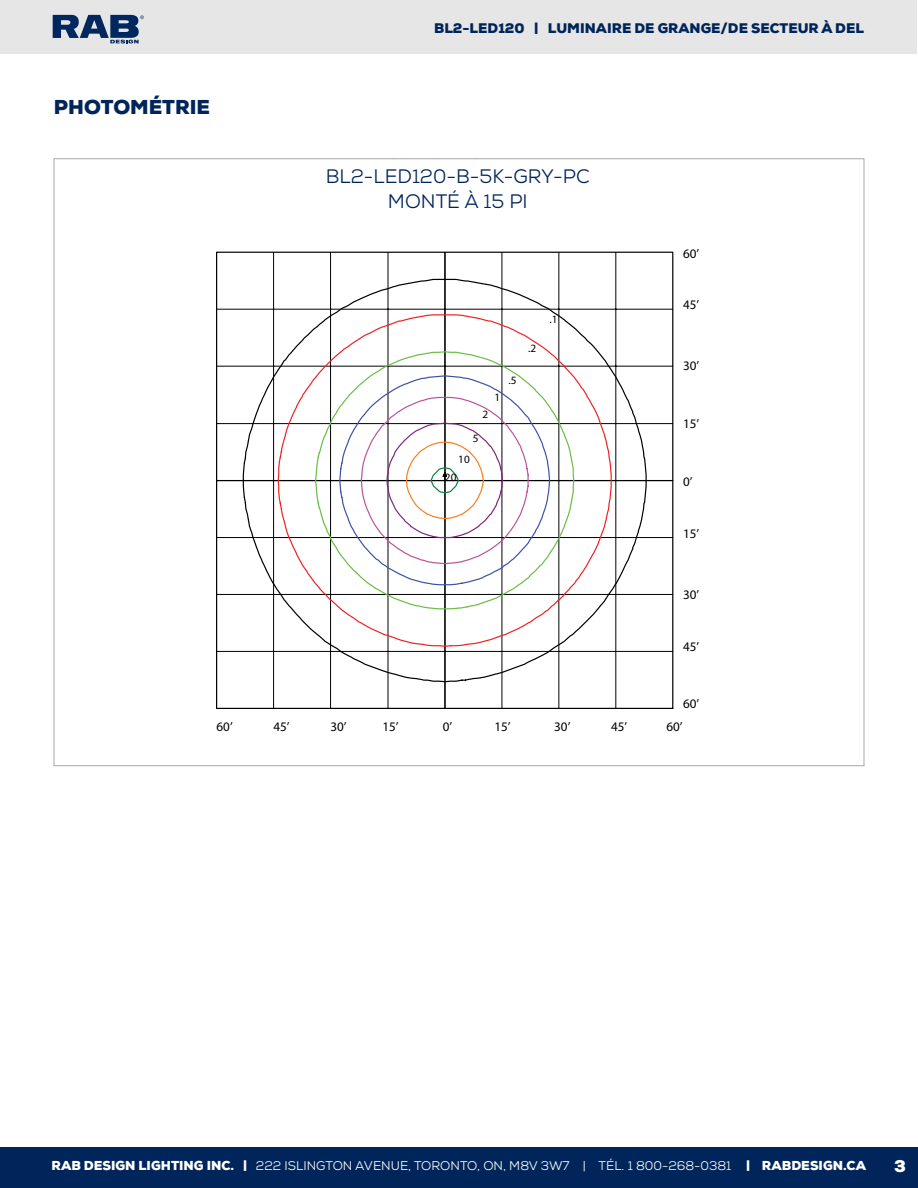
<style>
.page{position:relative;width:918px;height:1188px;background:#fff}
.page>*{position:absolute;margin:0;border:0;box-sizing:border-box;transform-origin:0 0}
.t1{font:19.5px/24.3px "Nexa";color:#00255a;text-align:center}
.t2{font:900 19.5px "Nexa";color:#00255a}
.t3{font:900 16.5px "Nexa";color:#fff}
.t4{font:900 13.5px "Nexa";color:#00255a}
.t5{font:13.05px "Myriad Pro";color:#000}
.t6{font:12.6px "Nexa";color:#fff}
.t7{font:11.25px "Myriad Pro";color:#000}
.s1{font-weight:900}
</style>
<div class="page">
<div style="left:0;top:1147px;width:918px;height:41px;background:#00255a"></div>
<div style="left:1px;top:1px;width:916px;height:53px;background:#e6e6e7"></div>
<svg style="left:53px;top:15px;width:91px;height:29px"></svg>
<hr style="left:217px;top:708px;width:456px;height:1px;background:#000">
<hr style="left:672px;top:253px;width:1px;height:455px;background:#000">
<hr style="left:217px;top:651px;width:456px;height:1px;background:#000">
<hr style="left:616px;top:253px;width:1px;height:455px;background:#000">
<hr style="left:217px;top:594px;width:456px;height:1px;background:#000">
<hr style="left:559px;top:253px;width:1px;height:455px;background:#000">
<hr style="left:217px;top:537px;width:456px;height:1px;background:#000">
<hr style="left:502px;top:253px;width:1px;height:455px;background:#000">
<hr style="left:217px;top:423px;width:456px;height:1px;background:#000">
<hr style="left:388px;top:253px;width:1px;height:455px;background:#000">
<hr style="left:217px;top:366px;width:456px;height:1px;background:#000">
<hr style="left:330px;top:253px;width:1px;height:455px;background:#000">
<hr style="left:217px;top:309px;width:456px;height:1px;background:#000">
<hr style="left:273px;top:253px;width:1px;height:455px;background:#000">
<hr style="left:217px;top:252px;width:456px;height:1px;background:#000">
<hr style="left:216px;top:253px;width:1px;height:455px;background:#000">
<hr style="left:217px;top:480px;width:456px;height:1px;background:#000">
<hr style="left:444px;top:253px;width:2px;height:455px;background:#000">
<svg style="left:242px;top:278px;width:405px;height:405px"></svg>
<svg style="left:277px;top:314px;width:335px;height:333px"></svg>
<svg style="left:314px;top:351px;width:261px;height:259px"></svg>
<svg style="left:339px;top:375px;width:212px;height:211px"></svg>
<svg style="left:360px;top:396px;width:169px;height:169px"></svg>
<h1 class="t2" style="left:54px;top:94px;width:158px">PHOTOMÉTRIE</h1>
<p class="t4" style="left:434px;top:19px;width:431px">BL2-LED120 | LUMINAIRE DE GRANGE/DE SECTEUR À DEL</p>
<h1 class="t1" style="left:326px;top:165px;width:266px">BL2-LED120-B-5K-GRY-PC<br>MONTÉ À 15 PI</h1>
<p class="t7" style="left:482px;top:407px;width:7px">2</p>
<p class="t7" style="left:473px;top:431px;width:7px">5</p>
<p class="t7" style="left:458px;top:452px;width:13px">10</p>
<p class="t7" style="left:445px;top:470px;width:13px">20</p>
<p class="t7" style="left:494px;top:391px;width:7px">1</p>
<p class="t7" style="left:509px;top:373px;width:10px">.5</p>
<p class="t7" style="left:528px;top:341px;width:10px">.2</p>
<p class="t7" style="left:550px;top:312px;width:10px">.1</p>
<p class="t5" style="left:683px;top:246px;width:18px">60’</p>
<p class="t5" style="left:683px;top:297px;width:18px">45’</p>
<p class="t5" style="left:683px;top:357px;width:18px">30’</p>
<p class="t5" style="left:683px;top:416px;width:18px">15’</p>
<p class="t5" style="left:683px;top:474px;width:11px">0’</p>
<p class="t5" style="left:683px;top:525px;width:18px">15’</p>
<p class="t5" style="left:683px;top:587px;width:18px">30’</p>
<p class="t5" style="left:683px;top:639px;width:18px">45’</p>
<p class="t5" style="left:683px;top:696px;width:18px">60’</p>
<p class="t5" style="left:217px;top:719px;width:18px">60’</p>
<p class="t5" style="left:274px;top:719px;width:18px">45’</p>
<p class="t5" style="left:331px;top:719px;width:18px">30’</p>
<p class="t5" style="left:382px;top:719px;width:18px">15’</p>
<p class="t5" style="left:443px;top:719px;width:11px">0’</p>
<p class="t5" style="left:494px;top:719px;width:18px">15’</p>
<p class="t5" style="left:554px;top:719px;width:18px">30’</p>
<p class="t5" style="left:611px;top:719px;width:18px">45’</p>
<p class="t5" style="left:666px;top:719px;width:18px">60’</p>
<p class="t6" style="left:51px;top:1158px;width:816px"><span class="s1">RAB DESIGN LIGHTING INC. |</span> 222 ISLINGTON AVENUE, TORONTO, ON, M8V 3W7 | TÉL. 1 800-268-0381 <span class="s1">| RABDESIGN.CA</span></p>
<h2 class="t3" style="left:894px;top:1155px;width:13px">3</h2>
</div>
